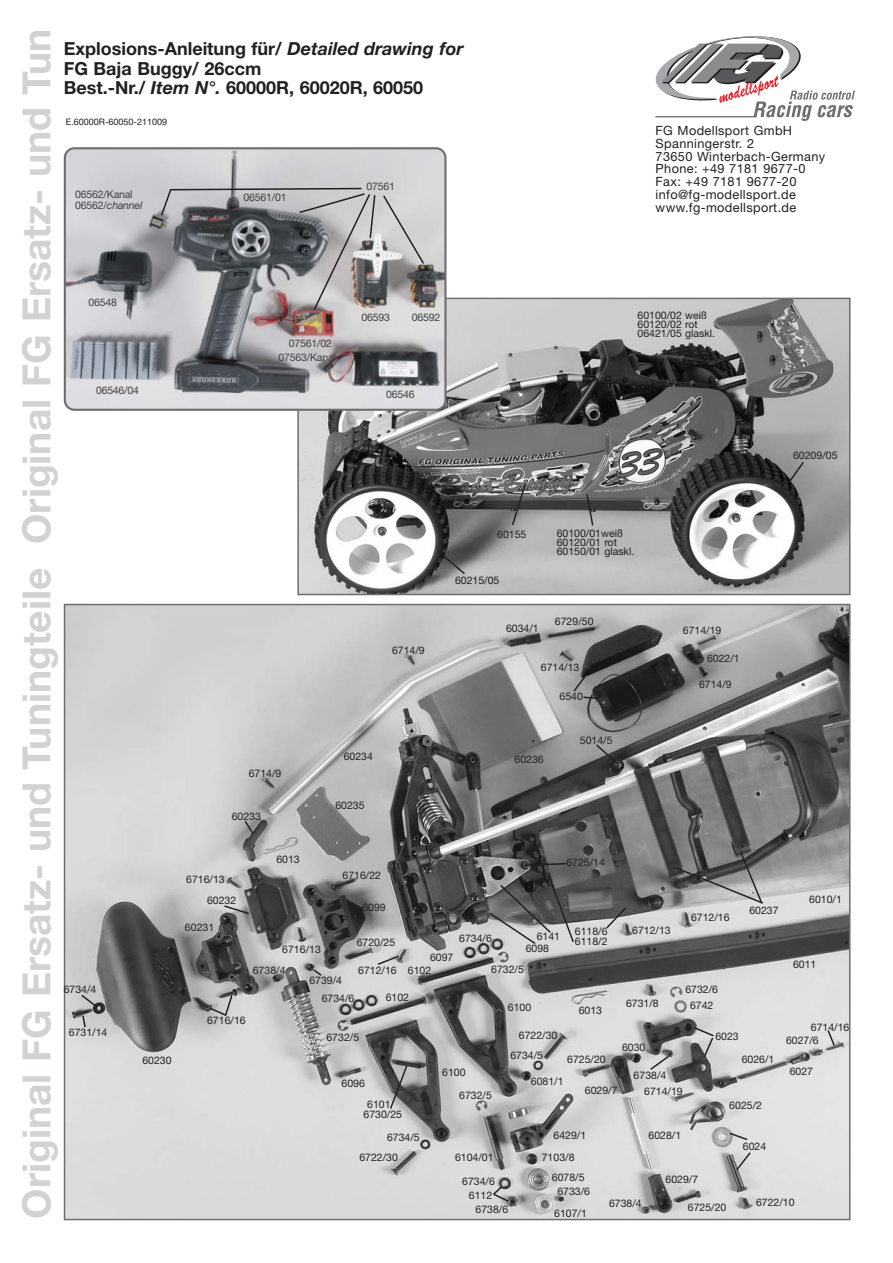
<style>
.page{position:relative;width:893px;height:1263px;background:#fff}
.page>*{position:absolute;margin:0;border:0;box-sizing:border-box;transform-origin:0 0}
.t1{font:700 39px "Helvetica Neue";color:#d1d2d4}
.t2{font:700 18px/19.5px "Helvetica Neue";color:#231f20}
.t3{font:12.75px/12.8px "Helvetica Neue";letter-spacing:.03em;color:#231f20}
.t4{font:10.5px/9px "Helvetica Neue";color:#231f20}
.t5{font:10.5px/10.5px "Helvetica Neue";letter-spacing:-.015em;color:#403f41}
.t6{font:9px "Helvetica Neue";color:#231f20}
.s1{font-style:italic}
</style>
<div class="page">
<img style="left:67px;top:607px;width:780px;height:610px">
<img style="left:300px;top:301px;width:547px;height:291px">
<div style="left:297px;top:298px;width:553px;height:297px;border:2px solid #6c6e70"></div>
<svg style="left:692px;top:1026px;width:23px;height:33px"></svg>
<svg style="left:734px;top:1151px;width:18px;height:21px"></svg>
<svg style="left:728px;top:1131px;width:21px;height:10px"></svg>
<svg style="left:826px;top:1028px;width:10px;height:19px"></svg>
<svg style="left:648px;top:1055px;width:22px;height:16px"></svg>
<svg style="left:605px;top:906px;width:23px;height:24px"></svg>
<svg style="left:488px;top:873px;width:87px;height:73px;background:#7b7b7b"></svg>
<svg style="left:491px;top:1185px;width:19px;height:18px"></svg>
<svg style="left:389px;top:1064px;width:20px;height:46px"></svg>
<svg style="left:312px;top:968px;width:11px;height:9px"></svg>
<svg style="left:376px;top:954px;width:25px;height:12px"></svg>
<svg style="left:572px;top:673px;width:29px;height:27px"></svg>
<svg style="left:594px;top:743px;width:26px;height:23px"></svg>
<svg style="left:223px;top:904px;width:28px;height:11px"></svg>
<svg style="left:208px;top:994px;width:26px;height:24px"></svg>
<svg style="left:80px;top:993px;width:17px;height:14px"></svg>
<svg style="left:81px;top:1014px;width:6px;height:15px"></svg>
<svg style="left:243px;top:819px;width:12px;height:17px"></svg>
<svg style="left:674px;top:851px;width:91px;height:54px;background:#818080"></svg>
<svg style="left:524px;top:862px;width:43px;height:5px"></svg>
<svg style="left:585px;top:493px;width:9px;height:34px"></svg>
<svg style="left:511px;top:482px;width:16px;height:45px"></svg>
<svg style="left:655px;top:36px;width:200px;height:85px"></svg>
<hr style="left:655px;top:116px;width:101px;height:1px;background:#6c6e70">
<svg style="left:64px;top:147px;width:382px;height:264px;background:#afafb2"></svg>
<svg style="left:382px;top:194px;width:43px;height:71px;background:#c8c8c8"></svg>
<svg style="left:160px;top:187px;width:216px;height:125px;background:#919093"></svg>
<svg style="left:787px;top:460px;width:18px;height:25px"></svg>
<svg style="left:436px;top:549px;width:31px;height:27px"></svg>
<h1 class="t1" style="left:23px;top:1219px;width:1192px;rotate:-90deg">Original FG Ersatz- und Tuningteile Original FG Ersatz- und Tun</h1>
<h2 class="t2" style="left:64px;top:41px;width:401px">Explosions-Anleitung für/ <span class="s1">Detailed drawing for<br></span>FG Baja Buggy/ 26ccm<br>Best.-Nr./ <span class="s1">Item N°.</span> 60000R, 60020R, 60050</h2>
<p class="t6" style="left:66px;top:119px;width:103px">E.60000R-60050-211009</p>
<p class="t3" style="left:656px;top:126px;width:171px">FG Modellsport GmbH<br>Spanningerstr. 2<br>73650 Winterbach-Germany<br>Phone: +49 7181 9677-0<br>Fax: +49 7181 9677-20 info@fg-modellsport.de www.fg-modellsport.de</p>
<p class="t5" style="left:366px;top:182px;width:30px">07561</p>
<p class="t5" style="left:75px;top:191px;width:69px">06562/Kanal<br>06562/<span class="s1">channel</span></p>
<p class="t5" style="left:244px;top:193px;width:45px">06561/01</p>
<p class="t5" style="left:88px;top:298px;width:30px">06548</p>
<p class="t4" style="left:637px;top:312px;width:79px">60100/02 weiß<br>60120/02 rot<br>06421/05 glaskl.</p>
<p class="t5" style="left:361px;top:313px;width:30px">06593</p>
<p class="t5" style="left:412px;top:313px;width:30px">06592</p>
<p class="t5" style="left:289px;top:339px;width:45px">07561/02</p>
<p class="t5" style="left:278px;top:353px;width:59px">07563/Kanal</p>
<p class="t5" style="left:96px;top:386px;width:45px">06546/04</p>
<p class="t5" style="left:386px;top:390px;width:30px">06546</p>
<p class="t4" style="left:793px;top:452px;width:46px">60209/05</p>
<p class="t4" style="left:557px;top:530px;width:79px">60100/01weiß<br>60120/01 rot<br>60150/01 glaskl.</p>
<p class="t4" style="left:497px;top:530px;width:31px">60155</p>
<p class="t4" style="left:455px;top:576px;width:46px">60215/05</p>
<p class="t4" style="left:555px;top:618px;width:40px">6729/50</p>
<p class="t4" style="left:506px;top:625px;width:34px">6034/1</p>
<p class="t4" style="left:683px;top:626px;width:40px">6714/19</p>
<p class="t4" style="left:392px;top:647px;width:34px">6714/9</p>
<p class="t4" style="left:707px;top:655px;width:34px">6022/1</p>
<p class="t4" style="left:541px;top:664px;width:40px">6714/13</p>
<p class="t4" style="left:699px;top:681px;width:34px">6714/9</p>
<p class="t4" style="left:560px;top:693px;width:25px">6540</p>
<p class="t4" style="left:580px;top:737px;width:34px">5014/5</p>
<p class="t4" style="left:344px;top:753px;width:31px">60234</p>
<p class="t4" style="left:514px;top:755px;width:31px">60236</p>
<p class="t4" style="left:249px;top:769px;width:34px">6714/9</p>
<p class="t4" style="left:335px;top:802px;width:31px">60235</p>
<p class="t4" style="left:232px;top:812px;width:31px">60233</p>
<p class="t4" style="left:276px;top:855px;width:25px">6013</p>
<p class="t4" style="left:566px;top:858px;width:40px">6725/14</p>
<p class="t4" style="left:343px;top:872px;width:40px">6716/22</p>
<p class="t4" style="left:362px;top:904px;width:25px">6099</p>
<p class="t4" style="left:186px;top:876px;width:40px">6716/13</p>
<p class="t4" style="left:809px;top:895px;width:34px">6010/1</p>
<p class="t4" style="left:207px;top:897px;width:31px">60232</p>
<p class="t4" style="left:749px;top:907px;width:31px">60237</p>
<p class="t4" style="left:691px;top:914px;width:40px">6712/16</p>
<p class="t4" style="left:185px;top:924px;width:31px">60231</p>
<p class="t4" style="left:632px;top:927px;width:40px">6712/13</p>
<p class="t4" style="left:575px;top:927px;width:34px;line-height:10.5px">6118/6<br>6118/2</p>
<p class="t4" style="left:537px;top:933px;width:25px">6141</p>
<p class="t4" style="left:459px;top:935px;width:34px">6734/6</p>
<p class="t4" style="left:357px;top:939px;width:40px">6720/25</p>
<p class="t4" style="left:526px;top:945px;width:25px">6098</p>
<p class="t4" style="left:282px;top:945px;width:40px">6716/13</p>
<p class="t4" style="left:430px;top:954px;width:25px">6097</p>
<p class="t4" style="left:793px;top:961px;width:25px">6011</p>
<p class="t4" style="left:491px;top:965px;width:34px">6732/5</p>
<p class="t4" style="left:508px;top:1003px;width:25px">6100</p>
<p class="t4" style="left:358px;top:966px;width:40px">6712/16</p>
<p class="t4" style="left:253px;top:966px;width:34px">6738/4</p>
<p class="t4" style="left:408px;top:966px;width:25px">6102</p>
<p class="t4" style="left:309px;top:976px;width:34px">6739/4</p>
<p class="t4" style="left:685px;top:986px;width:34px">6732/6</p>
<p class="t4" style="left:64px;top:986px;width:34px">6734/4</p>
<p class="t4" style="left:386px;top:994px;width:25px">6102</p>
<p class="t4" style="left:322px;top:995px;width:34px">6734/6</p>
<p class="t4" style="left:626px;top:999px;width:34px">6731/8</p>
<p class="t4" style="left:690px;top:1002px;width:25px">6742</p>
<p class="t4" style="left:579px;top:1007px;width:25px">6013</p>
<p class="t4" style="left:207px;top:1017px;width:40px">6716/16</p>
<p class="t4" style="left:811px;top:1023px;width:40px">6714/16</p>
<p class="t4" style="left:69px;top:1028px;width:40px">6731/14</p>
<p class="t4" style="left:519px;top:1031px;width:40px">6722/30</p>
<p class="t4" style="left:715px;top:1033px;width:25px">6023</p>
<p class="t4" style="left:326px;top:1034px;width:34px">6732/5</p>
<p class="t4" style="left:786px;top:1037px;width:34px">6027/6</p>
<p class="t4" style="left:622px;top:1044px;width:25px">6030</p>
<p class="t4" style="left:510px;top:1052px;width:34px">6734/5</p>
<p class="t4" style="left:742px;top:1056px;width:34px">6026/1</p>
<p class="t4" style="left:567px;top:1056px;width:40px">6725/20</p>
<p class="t4" style="left:142px;top:1056px;width:31px">60230</p>
<p class="t4" style="left:790px;top:1068px;width:25px">6027</p>
<p class="t4" style="left:442px;top:1069px;width:25px">6100</p>
<p class="t4" style="left:634px;top:1071px;width:34px">6738/4</p>
<p class="t4" style="left:531px;top:1078px;width:34px">6081/1</p>
<p class="t4" style="left:342px;top:1080px;width:25px">6096</p>
<p class="t4" style="left:585px;top:1087px;width:34px">6029/7</p>
<p class="t4" style="left:644px;top:1088px;width:40px">6714/19</p>
<p class="t4" style="left:459px;top:1092px;width:34px">6732/5</p>
<p class="t4" style="left:367px;top:1101px;width:25px">6101</p>
<p class="t4" style="left:729px;top:1102px;width:34px">6025/2</p>
<p class="t4" style="left:364px;top:1111px;width:40px">6730/25</p>
<p class="t4" style="left:554px;top:1132px;width:34px">6429/1</p>
<p class="t4" style="left:648px;top:1132px;width:34px">6028/1</p>
<p class="t4" style="left:665px;top:1175px;width:34px">6029/7</p>
<p class="t4" style="left:387px;top:1133px;width:34px">6734/5</p>
<p class="t4" style="left:743px;top:1142px;width:25px">6024</p>
<p class="t4" style="left:455px;top:1153px;width:40px">6104/01</p>
<p class="t4" style="left:476px;top:1189px;width:34px;line-height:14.2px;text-indent:-7px">6112<br>6738/6</p>
<p class="t4" style="left:542px;top:1154px;width:34px">7103/8</p>
<p class="t4" style="left:359px;top:1154px;width:40px">6722/30</p>
<p class="t4" style="left:552px;top:1173px;width:34px">6078/5</p>
<p class="t4" style="left:462px;top:1178px;width:34px">6734/6</p>
<p class="t4" style="left:557px;top:1188px;width:34px">6733/6</p>
<p class="t4" style="left:756px;top:1199px;width:40px">6722/10</p>
<p class="t4" style="left:609px;top:1199px;width:34px">6738/4</p>
<p class="t4" style="left:688px;top:1204px;width:40px">6725/20</p>
<p class="t4" style="left:554px;top:1209px;width:34px">6107/1</p>
</div>
